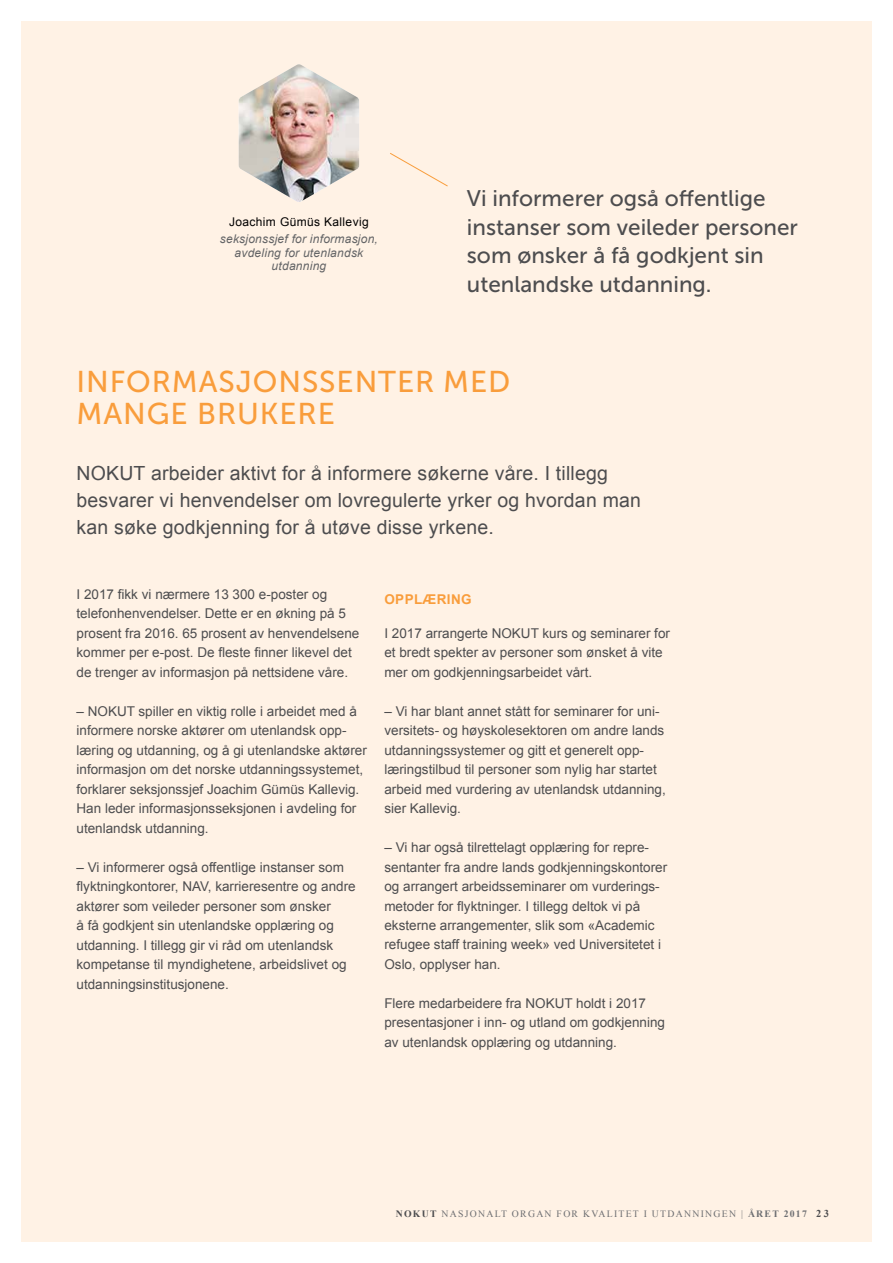
<style>
.page{position:relative;width:893px;height:1263px;background:#fff}
.page>*{position:absolute;margin:0;border:0;box-sizing:border-box;transform-origin:0 0}
.t1{font:30px/31.5px "Museo Sans 500";letter-spacing:.03em;color:#f99d3c}
.t2{font:22.5px/28.5px "Museo Sans 500";color:#4d4d4f}
.t3{font:19.5px/27px "Arial";letter-spacing:.01em;color:#4d4d4f}
.t4{font:13.5px/19.5px "Arial";color:#4d4d4f}
.t5{font:700 13.5px "Arial";letter-spacing:.03em;color:#f99d3c}
.t6{font:italic 12px/13.5px "Arial";letter-spacing:.02em;color:#636466;text-align:center}
.t7{font:12px "Arial";letter-spacing:.03em;color:#000}
.t8{font:9.75px "Times New Roman";letter-spacing:.13em;color:#6d6e71}
.s1{font-weight:700;color:#4d4d4f}
.s2{font-weight:700}
.s3{font-weight:700;font-size:10.5px;color:#4d4d4f}
</style>
<div class="page">
<div style="left:21px;top:21px;width:851px;height:1221px;background:#fff2e5"></div>
<img style="left:239px;top:64px;width:120px;height:138px">
<svg style="left:390px;top:153px;width:58px;height:34px"></svg>
<p class="t7" style="left:229px;top:214px;width:141px">Joachim Gümüs Kallevig</p>
<p class="t6" style="left:220px;top:233px;width:160px">seksjonssjef for informasjon, avdeling for utenlandsk utdanning</p>
<h2 class="t2" style="left:467px;top:184px;width:333px">Vi informerer også offentlige instanser som veileder personer som ønsker å få godkjent sin utenlandske utdanning.</h2>
<h1 class="t1" style="left:77px;top:366px;width:435px">INFORMASJONSSENTER MED<br>MANGE BRUKERE</h1>
<h3 class="t3" style="left:77px;top:460px;width:566px">NOKUT arbeider aktivt for å informere søkerne våre. I tillegg besvarer vi henvendelser om lovregulerte yrker og hvordan man kan søke godkjenning for å utøve disse yrkene.</h3>
<p class="t4" style="left:77px;top:584px;width:284px">I 2017 fikk vi nærmere 13 300 e-poster og telefonhenvendelser. Dette er en økning på 5 prosent fra 2016. 65 prosent av henvendelsene kommer per e-post. De fleste finner likevel det de trenger av informasjon på nettsidene våre.</p>
<p class="t4" style="left:77px;top:701px;width:292px">– NOKUT spiller en viktig rolle i arbeidet med å informere norske aktører om utenlandsk opp&shy;læring og utdanning, og å gi utenlandske aktører informasjon om det norske utdanningssystemet, forklarer seksjonssjef Joachim Gümüs Kallevig.<br>Han leder informasjonsseksjonen i avdeling for utenlandsk utdanning.</p>
<p class="t4" style="left:77px;top:857px;width:281px">– Vi informerer også offentlige instanser som flyktningkontorer, NAV, karrieresentre og andre aktører som veileder personer som ønsker<br>å få godkjent sin utenlandske opplæring og utdanning. I tillegg gir vi råd om utenlandsk kompetanse til myndighetene, arbeidslivet og utdanningsinstitusjonene.</p>
<p class="t5" style="left:384px;top:590px;width:89px">OPPLÆRING</p>
<p class="t4" style="left:384px;top:623px;width:287px">I 2017 arrangerte NOKUT kurs og seminarer for et bredt spekter av personer som ønsket å vite mer om godkjenningsarbeidet vårt.</p>
<p class="t4" style="left:384px;top:701px;width:283px">– Vi har blant annet stått for seminarer for uni&shy;versitets- og høyskolesektoren om andre lands utdanningssystemer og gitt et generelt opp&shy;læringstilbud til personer som nylig har startet arbeid med vurdering av utenlandsk utdanning, sier Kallevig.</p>
<p class="t4" style="left:384px;top:838px;width:284px">– Vi har også tilrettelagt opplæring for repre&shy;sentanter fra andre lands godkjenningskontorer og arrangert arbeidsseminarer om vurderings&shy;metoder for flyktninger. I tillegg deltok vi på eksterne arrangementer, slik som «Academic refugee staff training week» ved Universitetet i Oslo, opplyser han.</p>
<p class="t4" style="left:384px;top:994px;width:282px">Flere medarbeidere fra NOKUT holdt i 2017 presentasjoner i inn- og utland om godkjenning av utenlandsk opplæring og utdanning.</p>
<p class="t8" style="left:396px;top:1207px;width:435px"><span class="s1">NOKUT</span> NASJONALT ORGAN FOR KVALITET I UTDANNINGEN | <span class="s2">ÅRET 2017</span> <span class="s3">23</span></p>
</div>
